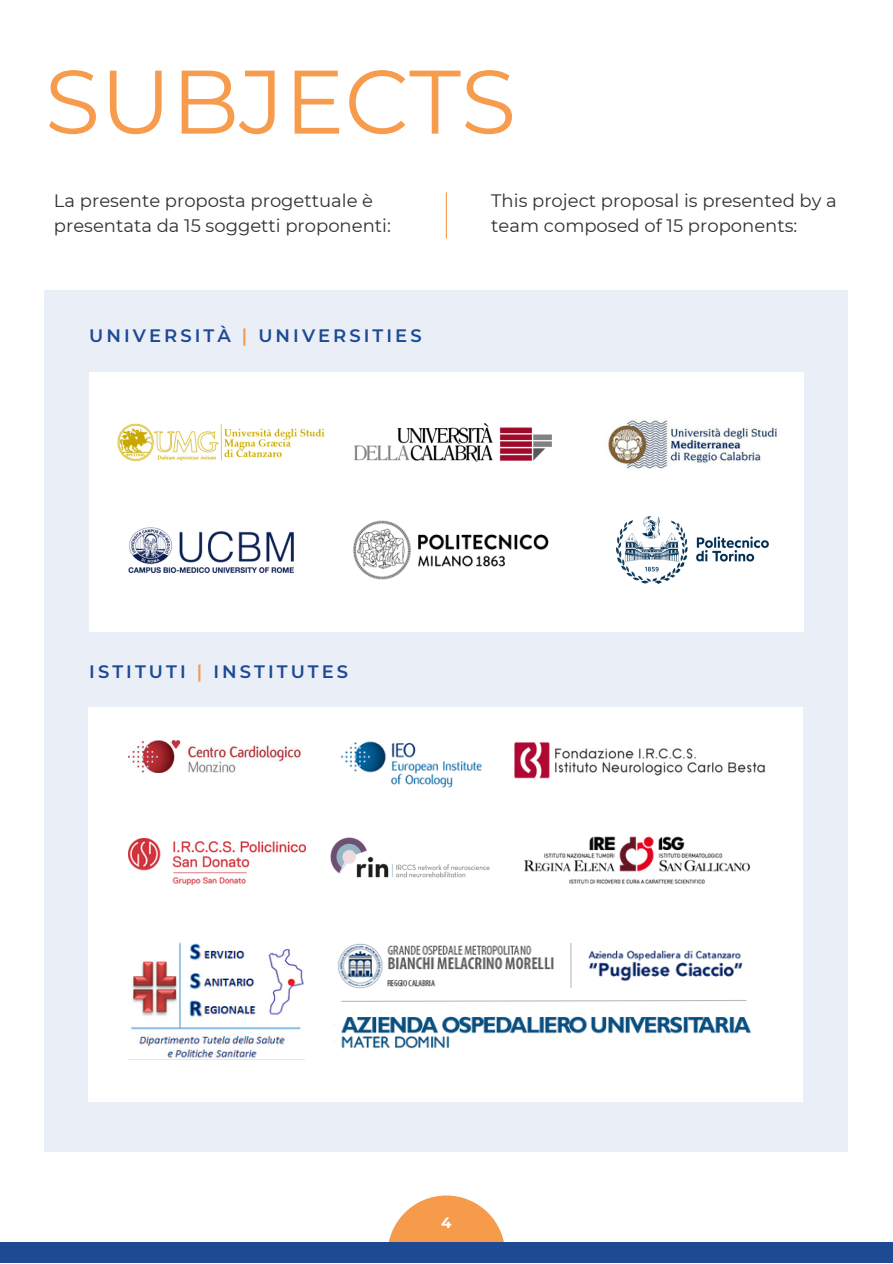
<style>
.page{position:relative;width:893px;height:1264px;background:#fff}
.page>*{position:absolute;margin:0;border:0;box-sizing:border-box;transform-origin:0 0}
.t1{font:89.85px "Montserrat";color:#f79b4d}
.t2{font:18px/24.8px "Montserrat";color:#313131}
.t3{font:600 18px "Montserrat";letter-spacing:.17em;color:#1d4a93}
.t4{font:700 15px "Montserrat";color:#fff}
.s1{color:#f69a4b}
</style>
<div class="page">
<svg style="left:389px;top:1195px;width:115px;height:47px;fill:#f69a4b"></svg>
<div style="left:0;top:1242px;width:892px;height:20px;background:#1d4a93"></div>
<div style="left:45px;top:290px;width:802px;height:861px;background:#eaeef7"></div>
<hr style="left:446px;top:192px;width:1px;height:46px;background:#f69a4b">
<div style="left:89px;top:372px;width:714px;height:259px;background:#fff"></div>
<img style="left:117px;top:423px;width:208px;height:38px">
<img style="left:354px;top:424px;width:197px;height:37px">
<img style="left:608px;top:420px;width:169px;height:49px">
<img style="left:129px;top:528px;width:164px;height:45px">
<img style="left:353px;top:521px;width:196px;height:58px">
<img style="left:616px;top:517px;width:152px;height:66px">
<div style="left:89px;top:707px;width:713px;height:394px;background:#fff"></div>
<img style="left:129px;top:838px;width:176px;height:46px">
<img style="left:340px;top:741px;width:142px;height:47px">
<img style="left:129px;top:741px;width:172px;height:31px">
<img style="left:524px;top:836px;width:227px;height:48px">
<img style="left:334px;top:1016px;width:418px;height:33px">
<img style="left:338px;top:943px;width:216px;height:45px">
<img style="left:588px;top:950px;width:155px;height:32px">
<img style="left:131px;top:942px;width:173px;height:116px">
<img style="left:514px;top:742px;width:252px;height:37px">
<img style="left:330px;top:837px;width:160px;height:41px">
<hr style="left:570px;top:943px;width:1px;height:45px;background:#b7bbc1">
<svg style="left:341px;top:1000px;width:406px;height:2px"></svg>
<h1 class="t1" style="left:45px;top:47px;width:473px">SUBJECTS</h1>
<p class="t2" style="left:54px;top:189px;width:338px">La presente proposta progettuale è presentata da 15 soggetti proponenti:</p>
<p class="t3" style="left:89px;top:325px;width:334px">UNIVERSITÀ <span class="s1">|</span> UNIVERSITIES</p>
<p class="t2" style="left:491px;top:189px;width:347px">This project proposal is presented by a team composed of 15 proponents:</p>
<p class="t3" style="left:89px;top:661px;width:260px">ISTITUTI <span class="s1">|</span> INSTITUTES</p>
<p class="t4" style="left:441px;top:1213px;width:12px">4</p>
</div>
